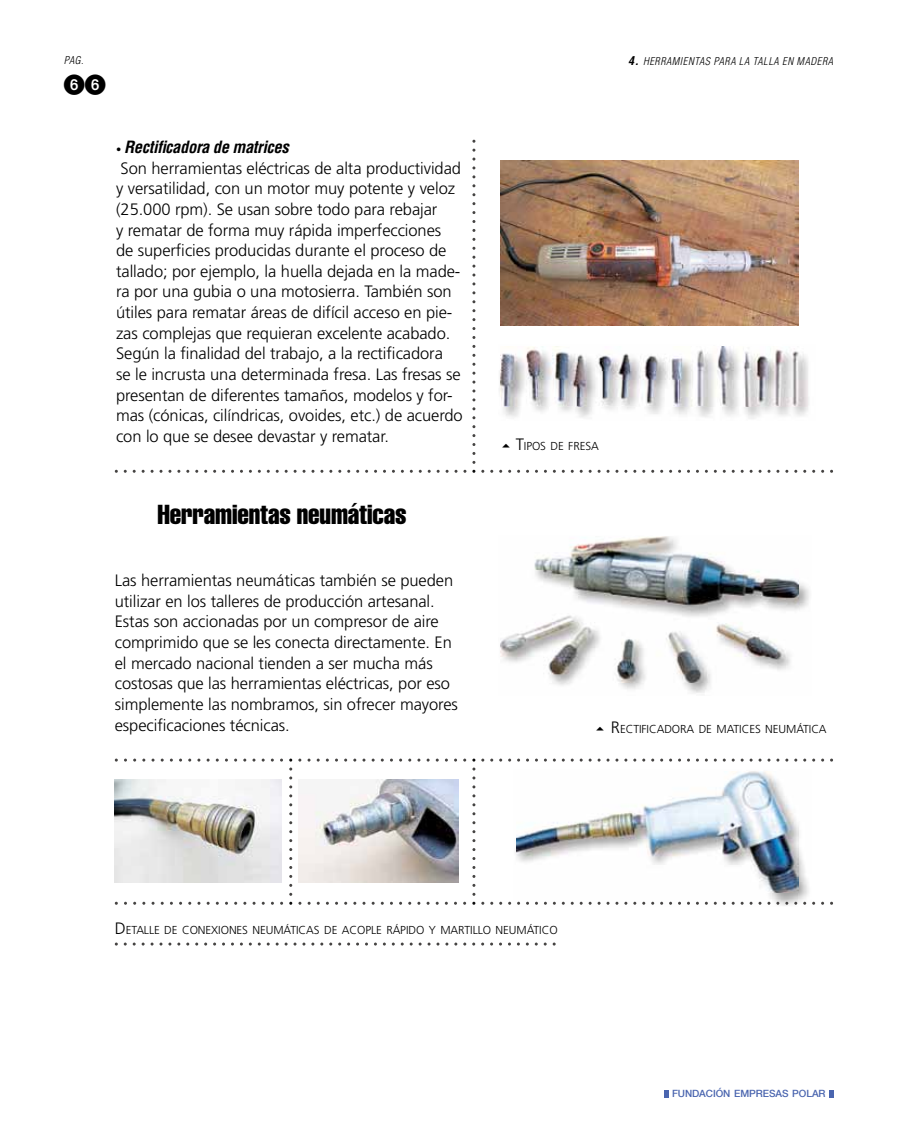
<style>
.page{position:relative;width:918px;height:1130px;background:#fff}
.page>*{position:absolute;margin:0;border:0;box-sizing:border-box;transform-origin:0 0}
.t1{font:27px "Helvetica LT Std Comp";letter-spacing:-.005em;color:#000}
.t2{font:300 16.5px/20.7px "Frutiger LT Std";letter-spacing:-.005em;color:#000}
.t3{font:italic 700 condensed 16.5px "Helvetica LT Std";letter-spacing:-.02em;color:#000}
.t4{font:300 11.55px "Frutiger LT Std";letter-spacing:-.005em;color:#000}
.t5{font:italic 300 condensed 10.5px "Helvetica LT Std";letter-spacing:.05em;color:#000}
.t6{font:500 10.05px "Helvetica Neue";letter-spacing:-.005em;color:#4a65af}
.s1{font-family:"Frutiger LT Std";font-weight:400;font-style:normal;font-stretch:normal;font-size:10.5px}
.s2{font-weight:700;font-size:12px}
.s3{font-size:16.5px}
</style>
<div class="page">
<svg style="left:829px;top:1090px;width:5px;height:7px"></svg>
<svg style="left:664px;top:1090px;width:4px;height:7px"></svg>
<svg style="left:115px;top:942px;width:441px;height:3px"></svg>
<img style="left:552px;top:580px;width:257px;height:113px">
<img style="left:500px;top:536px;width:298px;height:146px">
<img style="left:115px;top:758px;width:718px;height:147px">
<svg style="left:115px;top:140px;width:718px;height:333px"></svg>
<p class="t5" style="left:64px;top:54px;width:21px">PAG.</p>
<p class="t3" style="left:116px;top:137px;width:174px"><span class="s1">•</span> rectificadora de matrices</p>
<p class="t2" style="left:116px;top:158px;width:348px">Son herramientas eléctricas de alta productividad y versatilidad, con un motor muy potente y veloz (25.000 rpm). Se usan sobre todo para rebajar<br>y rematar de forma muy rápida imperfecciones de superficies producidas durante el proceso de tallado; por ejemplo, la huella dejada en la made&shy;ra por una gubia o una motosierra. También son útiles para rematar áreas de difícil acceso en pie&shy;zas complejas que requieran excelente acabado.<br>Según la finalidad del trabajo, a la rectificadora<br>se le incrusta una determinada fresa. Las fresas se presentan de diferentes tamaños, modelos y for&shy;mas (cónicas, cilíndricas, ovoides, etc.) de acuerdo con lo que se desee devastar y rematar.</p>
<h1 class="t1" style="left:157px;top:497px;width:251px">Herramientas neumáticas</h1>
<p class="t2" style="left:115px;top:570px;width:345px">Las herramientas neumáticas también se pueden utilizar en los talleres de producción artesanal.<br>Estas son accionadas por un compresor de aire comprimido que se les conecta directamente. En el mercado nacional tienden a ser mucha más costosas que las herramientas eléctricas, por eso simplemente las nombramos, sin ofrecer mayores especificaciones técnicas.</p>
<p class="t5" style="left:628px;top:55px;width:206px"><span class="s2">4.</span> HERRAMIENTAS PARA LA TALLA EN MADERA</p>
<p class="t4" style="left:516px;top:439px;width:85px"><span class="s3">T</span>IPOS DE FRESA</p>
<p class="t4" style="left:611px;top:723px;width:217px"><span class="s3">R</span>ECTIFICADORA DE MATICES NEUMÁTICA</p>
<p class="t4" style="left:115px;top:923px;width:444px"><span class="s3">D</span>ETALLE DE CONEXIONES NEUMÁTICAS DE ACOPLE RÁPIDO Y MARTILLO NEUMÁTICO</p>
<p class="t6" style="left:672px;top:1085px;width:155px">FUNDACIÓN EMPRESAS POLAR</p>
</div>
